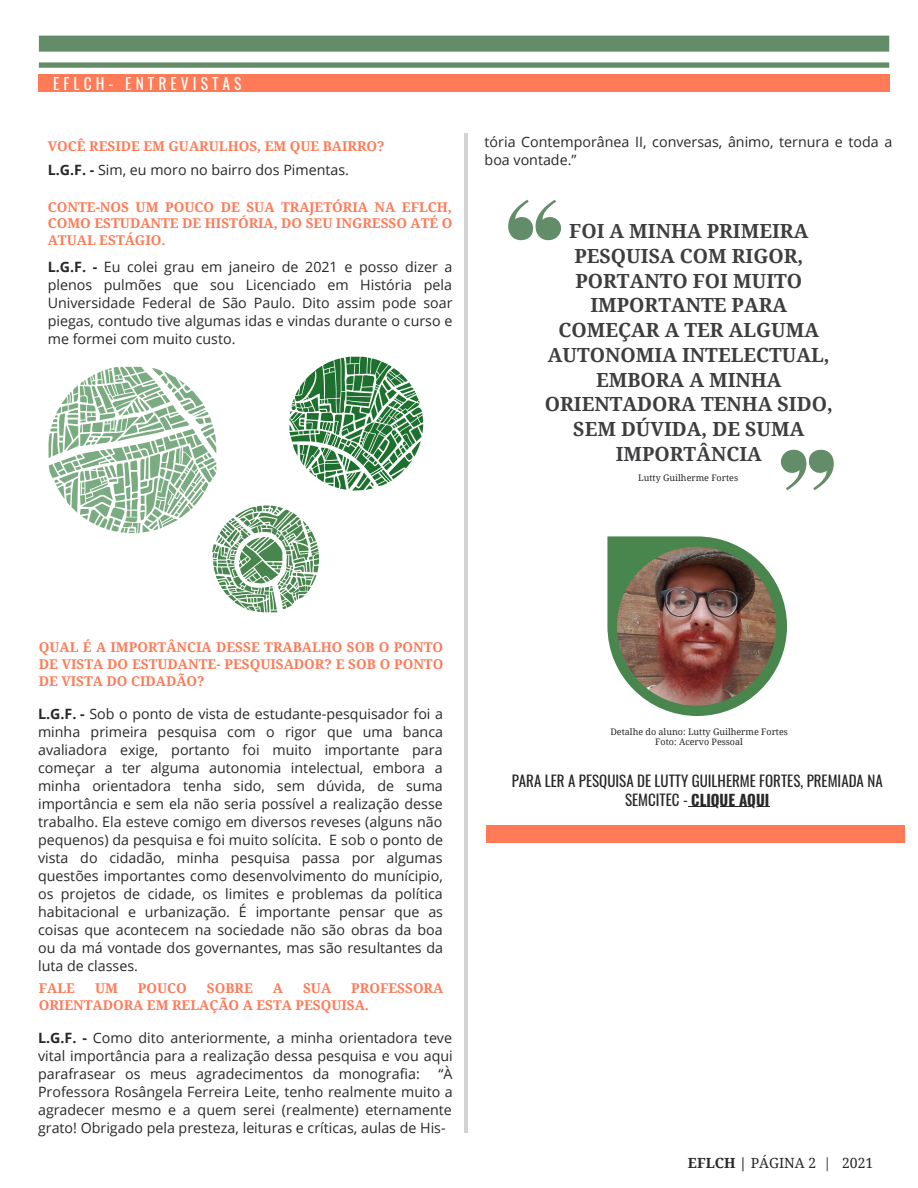
<style>
.page{position:relative;width:918px;height:1188px;background:#fff}
.page>*{position:absolute;margin:0;border:0;box-sizing:border-box;transform-origin:0 0}
.t1{font:700 19.5px/24.8px "Droid Serif";color:#3e3d3f;text-align:center}
.t2{font:15.6px "Oswald";letter-spacing:.26em;color:#fff}
.t3{font:15px/18.5px "Oswald";color:#282828;text-align:center}
.t4{font:14.25px/18px "Open Sans";color:#282828;text-align:justify}
.t5{font:13.95px "Droid Serif";color:#282828}
.t6{font:700 13.5px/16.8px "Droid Serif";color:#ff7a57}
.t7{font:9px "Droid Serif";color:#282828}
.s1{font-weight:700}
</style>
<div class="page">
<div style="left:38px;top:74px;width:419px;height:18px;background:#ff7a57"></div>
<svg style="left:39px;top:36px;width:850px;height:32px"></svg>
<div style="left:471px;top:74px;width:419px;height:18px;background:#ff7a57"></div>
<div style="left:325px;top:74px;width:419px;height:18px;background:#ff7a57"></div>
<hr style="left:464px;top:133px;width:3px;height:1022px;background:#d3d3d3">
<div style="left:176px;top:1134px;width:505px;height:42px;background:#fff"></div>
<svg style="left:508px;top:200px;width:53px;height:40px"></svg>
<svg style="left:781px;top:450px;width:53px;height:40px"></svg>
<svg style="left:48px;top:357px;width:375px;height:255px"></svg>
<svg style="left:607px;top:536px;width:180px;height:180px"></svg>
<img style="left:617px;top:547px;width:159px;height:159px">
<div style="left:486px;top:826px;width:419px;height:17px;background:#ff7a57"></div>
<hr style="left:691px;top:806px;width:78px;height:1px;background:#282828">
<p class="t2" style="left:53px;top:71px;width:190px">EFLCH- ENTREVISTAS</p>
<p class="t6" style="left:48px;top:138px;width:338px">VOCÊ RESIDE EM GUARULHOS, EM QUE BAIRRO?</p>
<p class="t4" style="left:48px;top:160px;width:303px"><span class="s1">L.G.F. -</span> Sim, eu moro no bairro dos Pimentas.</p>
<p class="t6" style="left:48px;top:198px;width:406px">CONTE-NOS UM POUCO DE SUA TRAJETÓRIA NA EFLCH,<br>COMO ESTUDANTE DE HISTÓRIA, DO SEU INGRESSO ATÉ O</p>
<p class="t6" style="left:48px;top:232px;width:119px">ATUAL ESTÁGIO.</p>
<p class="t4" style="left:48px;top:258px;width:406px"><span class="s1">L.G.F. -</span> Eu colei grau em janeiro de 2021 e posso dizer a plenos pulmões que sou Licenciado em História pela Universidade Federal de São Paulo. Dito assim pode soar piegas, contudo tive algumas idas e vindas durante o curso e me formei com muito custo.</p>
<p class="t4" style="left:485px;top:133px;width:409px">tória Contemporânea II, conversas, ânimo, ternura e toda a boa vontade.”</p>
<p class="t1" style="left:545px;top:219px;width:290px">FOI A MINHA PRIMEIRA<br>PESQUISA COM RIGOR,<br>PORTANTO FOI MUITO<br>IMPORTANTE PARA<br>COMEÇAR A TER ALGUMA<br>AUTONOMIA INTELECTUAL,<br>EMBORA A MINHA<br>ORIENTADORA TENHA SIDO,<br>SEM DÚVIDA, DE SUMA<br>IMPORTÂNCIA</p>
<p class="t7" style="left:638px;top:473px;width:101px">Lutty Guilherme Fortes</p>
<p class="t6" style="left:39px;top:639px;width:406px;text-align:justify">QUAL É A IMPORTÂNCIA DESSE TRABALHO SOB O PONTO DE VISTA DO ESTUDANTE- PESQUISADOR? E SOB O PONTO DE VISTA DO CIDADÃO?</p>
<p class="t4" style="left:38px;top:704px;width:407px"><span class="s1">L.G.F. -</span> Sob o ponto de vista de estudante-pesquisador foi a minha primeira pesquisa com o rigor que uma banca avaliadora exige, portanto foi muito importante para começar a ter alguma autonomia intelectual, embora a minha orientadora tenha sido, sem dúvida, de suma importância e sem ela não seria possível a realização desse trabalho. Ela esteve comigo em diversos reveses (alguns não pequenos) da pesquisa e foi muito solícita. E sob o ponto de vista do cidadão, minha pesquisa passa por algumas questões importantes como desenvolvimento do munícipio, os projetos de cidade, os limites e problemas da política habitacional e urbanização. É importante pensar que as coisas que acontecem na sociedade não são obras da boa ou da má vontade dos governantes, mas são resultantes da luta de classes.</p>
<p class="t6" style="left:39px;top:980px;width:406px;text-indent:312px">PROFESSORA<br>ORIENTADORA EM RELAÇÃO A ESTA PESQUISA.</p>
<p class="t4" style="left:38px;top:1029px;width:416px"><span class="s1">L.G.F. -</span> Como dito anteriormente, a minha orientadora teve vital importância para a realização dessa pesquisa e vou aqui parafrasear os meus agradecimentos da monografia:</p>
<p class="t6" style="left:39px;top:980px;width:38px">FALE</p>
<p class="t6" style="left:95px;top:980px;width:24px">UM</p>
<p class="t6" style="left:138px;top:980px;width:50px">POUCO</p>
<p class="t6" style="left:207px;top:980px;width:47px">SOBRE</p>
<p class="t6" style="left:273px;top:980px;width:12px">A</p>
<p class="t6" style="left:303px;top:980px;width:30px">SUA</p>
<p class="t4" style="left:38px;top:1065px;width:416px;text-indent:400px">“À Professora Rosângela Ferreira Leite, tenho realmente muito a agradecer mesmo e a quem serei (realmente) eternamente grato! Obrigado pela presteza, leituras e críticas, aulas de His-</p>
<p class="t7" style="left:610px;top:727px;width:179px">Detalhe do aluno: Lutty Guilherme Fortes</p>
<p class="t7" style="left:655px;top:737px;width:89px">Foto: Acervo Pessoal</p>
<p class="t3" style="left:512px;top:771px;width:373px">PARA LER A PESQUISA DE LUTTY GUILHERME FORTES, PREMIADA NA<br>SEMCITEC - <span class="s1">CLIQUE AQUI</span></p>
<p class="t5" style="left:688px;top:1155px;width:187px"><span class="s1">EFLCH |</span> PÁGINA 2 | 2021</p>
</div>
